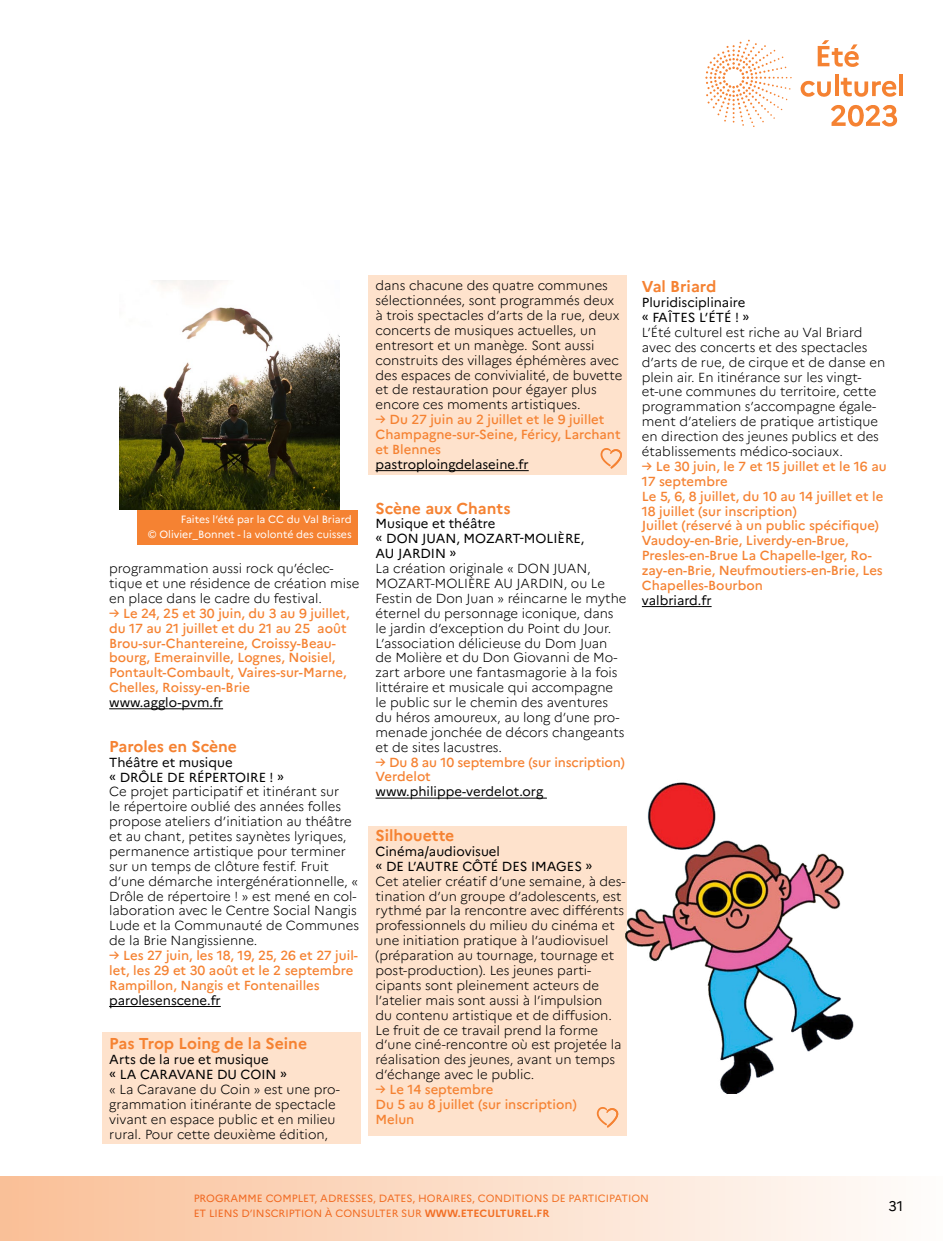
<style>
.page{position:relative;width:943px;height:1241px;background:#fff}
.page>*{position:absolute;margin:0;border:0;box-sizing:border-box;transform-origin:0 0}
.t1{font:700 15.75px "Marianne";color:#f58232}
.t2{font:14px "Marianne";color:#000}
.t3{font:300 13.12px/14.9px "Marianne";color:#000}
.t4{font:500 13.12px/14.9px "Marianne";color:#f58232}
.t5{font:13.12px/14.9px "Marianne";color:#000}
.t6{font:10.5px/14.9px "Marianne";color:#f58232}
.t7{font:10.5px/14.9px "Marianne";color:#fff;text-align:right}
.s1{font-weight:700}
</style>
<div class="page">
<div style="left:0;top:1176px;width:943px;height:64px;background:linear-gradient(to right,#fabf97,#fefdfc)"></div>
<div style="left:368px;top:275px;width:258px;height:200px;background:#fee2cc"></div>
<div style="left:102px;top:1032px;width:258px;height:111px;background:#fee2cc"></div>
<div style="left:368px;top:826px;width:259px;height:309px;background:#fee2cc"></div>
<hr style="left:109px;top:708px;width:114px;height:1px;background:#000">
<hr style="left:109px;top:1005px;width:112px;height:1px;background:#000">
<hr style="left:375px;top:470px;width:153px;height:1px;background:#000">
<hr style="left:375px;top:797px;width:172px;height:1px;background:#000">
<hr style="left:642px;top:606px;width:69px;height:1px;background:#000">
<div style="left:137px;top:509px;width:221px;height:35px;background:#f58232"></div>
<img style="left:119px;top:280px;width:221px;height:229px">
<svg style="left:831px;top:105px;width:66px;height:22px"></svg>
<svg style="left:800px;top:80px;width:30px;height:17px"></svg>
<hr style="left:899px;top:74px;width:4px;height:22px;background:#f58232">
<svg style="left:835px;top:74px;width:3px;height:22px"></svg>
<svg style="left:840px;top:78px;width:56px;height:19px"></svg>
<svg style="left:817px;top:40px;width:42px;height:27px"></svg>
<svg style="left:705px;top:40px;width:86px;height:87px"></svg>
<img style="left:595px;top:782px;width:259px;height:334px">
<svg style="left:597px;top:1106px;width:21px;height:21px"></svg>
<svg style="left:600px;top:448px;width:22px;height:20px"></svg>
<p class="t7" style="left:148px;top:511px;width:205px">Faites l’été par la CC du Val Briard<br>© Olivier_Bonnet - la volonté des cuisses</p>
<p class="t3" style="left:109px;top:561px;width:252px">programmation aussi rock qu’éclec&shy;tique et une résidence de création mise en place dans le cadre du festival.</p>
<p class="t4" style="left:109px;top:605px;width:242px">→ Le 24, 25 et 30 juin, du 3 au 9 juillet, du 17 au 21 juillet et du 21 au 25 août Brou-sur-Chantereine, Croissy-Beau&shy;bourg, Emerainville, Lognes, Noisiel, Pontault-Combault, Vaires-sur-Marne, Chelles, Roissy-en-Brie</p>
<p class="t5" style="left:109px;top:694px;width:115px">www.agglo-pvm.fr</p>
<p class="t1" style="left:109px;top:736px;width:129px">Paroles en Scène</p>
<p class="t5" style="left:109px;top:754px;width:176px">Théâtre et musique<br>« DRÔLE DE RÉPERTOIRE ! »</p>
<p class="t3" style="left:109px;top:784px;width:251px">Ce projet participatif et itinérant sur<br>le répertoire oublié des années folles propose ateliers d’initiation au théâtre et au chant, petites saynètes lyriques, permanence artistique pour terminer sur un temps de clôture festif. Fruit d’une démarche intergénérationnelle, « Drôle de répertoire ! » est mené en col&shy;laboration avec le Centre Social Nangis Lude et la Communauté de Communes de la Brie Nangissienne.</p>
<p class="t4" style="left:109px;top:947px;width:250px">→ Les 27 juin, les 18, 19, 25, 26 et 27 juil&shy;let, les 29 et 30 août et le 2 septembre<br>Rampillon, Nangis et Fontenailles</p>
<p class="t5" style="left:109px;top:992px;width:113px">parolesenscene.fr</p>
<p class="t1" style="left:109px;top:1034px;width:199px">Pas Trop Loing de la Seine</p>
<p class="t5" style="left:109px;top:1051px;width:179px">Arts de la rue et musique<br>« LA CARAVANE DU COIN »</p>
<p class="t3" style="left:109px;top:1081px;width:232px">« La Caravane du Coin » est une pro&shy;grammation itinérante de spectacle vivant en espace public et en milieu rural. Pour cette deuxième édition,</p>
<p class="t3" style="left:375px;top:278px;width:248px">dans chacune des quatre communes sélectionnées, sont programmés deux à trois spectacles d’arts de la rue, deux concerts de musiques actuelles, un entresort et un manège. Sont aussi construits des villages éphémères avec des espaces de convivialité, de buvette et de restauration pour égayer plus encore ces moments artistiques.</p>
<p class="t4" style="left:375px;top:412px;width:247px">→ Du 27 juin au 2 juillet et le 9 juillet<br>Champagne-sur-Seine, Féricy, Larchant et Blennes</p>
<p class="t5" style="left:375px;top:456px;width:155px">pastroploingdelaseine.fr</p>
<p class="t1" style="left:375px;top:498px;width:136px">Scène aux Chants</p>
<p class="t5" style="left:375px;top:516px;width:210px">Musique et théâtre<br>« DON JUAN, MOZART-MOLIÈRE,<br>AU JARDIN »</p>
<p class="t3" style="left:375px;top:561px;width:252px">La création originale « DON JUAN, MOZART-MOLIÈRE AU JARDIN, ou Le Festin de Don Juan » réincarne le mythe éternel du personnage iconique, dans le jardin d’exception du Point du Jour.<br>L’association délicieuse du Dom Juan de Molière et du Don Giovanni de Mo&shy;zart arbore une fantasmagorie à la fois littéraire et musicale qui accompagne le public sur le chemin des aventures du héros amoureux, au long d’une pro&shy;menade jonchée de décors changeants et de sites lacustres.</p>
<p class="t4" style="left:375px;top:754px;width:251px">→ Du 8 au 10 septembre (sur inscription)<br>Verdelot</p>
<p class="t5" style="left:375px;top:784px;width:169px">www.philippe-verdelot.org</p>
<p class="t1" style="left:375px;top:825px;width:80px">Silhouette</p>
<p class="t5" style="left:375px;top:843px;width:218px">Cinéma/audiovisuel<br>« DE L’AUTRE CÔTÉ DES IMAGES »</p>
<p class="t3" style="left:375px;top:873px;width:252px">Cet atelier créatif d’une semaine, à des&shy;tination d’un groupe d’adolescents, est rythmé par la rencontre avec différents professionnels du milieu du cinéma et une initiation pratique à l’audiovisuel (préparation au tournage, tournage et post-production). Les jeunes parti&shy;cipants sont pleinement acteurs de l’atelier mais sont aussi à l’impulsion<br>du contenu artistique et de diffusion.<br>Le fruit de ce travail prend la forme d’une ciné-rencontre où est projetée la réalisation des jeunes, avant un temps d’échange avec le public.</p>
<p class="t4" style="left:375px;top:1081px;width:203px">→ Le 14 septembre<br>Du 5 au 8 juillet (sur inscription)<br>Melun</p>
<p class="t1" style="left:642px;top:277px;width:76px">Val Briard</p>
<p class="t5" style="left:642px;top:295px;width:109px">Pluridisciplinaire « FAÎTES L’ÉTÉ ! »</p>
<p class="t3" style="left:642px;top:325px;width:245px">L’Été culturel est riche au Val Briard avec des concerts et des spectacles d’arts de rue, de cirque et de danse en plein air. En itinérance sur les vingt&shy;et-une communes du territoire, cette programmation s’accompagne égale&shy;ment d’ateliers de pratique artistique en direction des jeunes publics et des établissements médico-sociaux.</p>
<p class="t4" style="left:642px;top:458px;width:246px">→ Le 30 juin, le 7 et 15 juillet et le 16 au 17 septembre<br>Le 5, 6, 8 juillet, du 10 au 14 juillet et le 18 juillet (sur inscription)<br>Juillet (réservé à un public spécifique)<br>Vaudoy-en-Brie, Liverdy-en-Brue, Presles-en-Brue La Chapelle-Iger, Ro&shy;zay-en-Brie, Neufmoutiers-en-Brie, Les Chapelles-Bourbon</p>
<p class="t5" style="left:642px;top:592px;width:71px">valbriard.fr</p>
<p class="t6" style="left:193px;top:1190px;width:457px">PROGRAMME COMPLET, ADRESSES, DATES, HORAIRES, CONDITIONS DE PARTICIPATION<br>ET LIENS D’INSCRIPTION À CONSULTER SUR <span class="s1">WWW.ETECULTUREL.FR</span></p>
<p class="t2" style="left:888px;top:1197px;width:16px">31</p>
</div>
